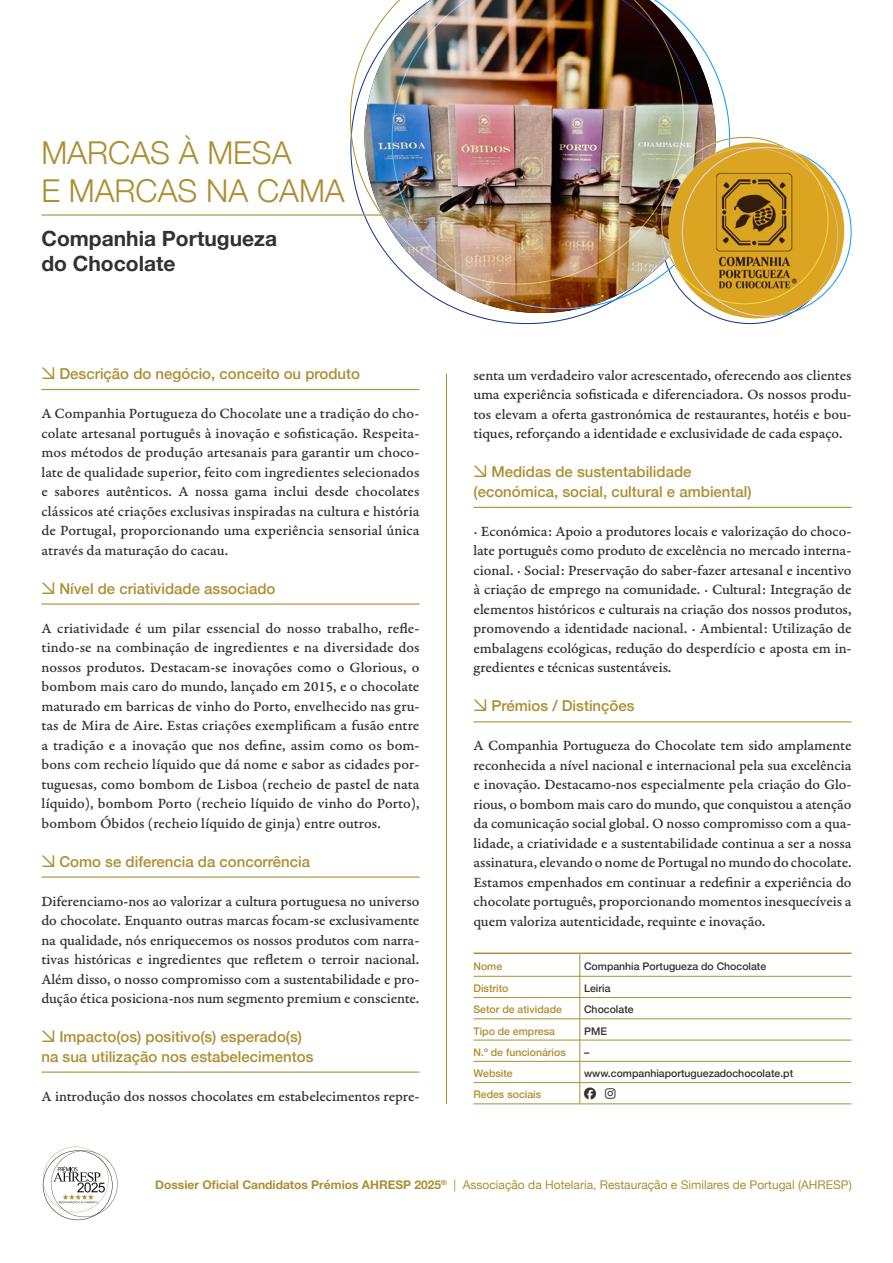
<style>
.page{position:relative;width:893px;height:1263px;background:#fff}
.page>*{position:absolute;margin:0;border:0;box-sizing:border-box;transform-origin:0 0}
.t1{font:300 31.5px/37.8px "Helvetica Neue";color:#ad8e31}
.t2{font:700 21px/25.2px "Helvetica Neue";color:#323232}
.t3{font:15px/19.5px "Garamond Premr Pro Med Capt";letter-spacing:-.005em;color:#323232;text-align:justify}
.t4{font:500 15px/19.5px "Helvetica Neue";color:#ad8e31}
.t5{font:12px "Helvetica Neue";color:#ad8e31}
.t6{font:12px "Font Awesome 6 Brands";color:#323232}
.t7{font:500 10.5px "Helvetica Neue";color:#323232}
.t8{font:500 10.5px "Helvetica Neue";color:#ad8e31}
.s1{font-family:"Cooper Hewitt"}
.s2{font-weight:700}
</style>
<div class="page">
<svg style="left:43px;top:1147px;width:75px;height:73px"></svg>
<hr style="left:473px;top:507px;width:378px;height:1px;background:#ad8e31">
<hr style="left:473px;top:721px;width:378px;height:1px;background:#ad8e31">
<hr style="left:41px;top:389px;width:378px;height:1px;background:#ad8e31">
<hr style="left:41px;top:603px;width:378px;height:2px;background:#ad8e31">
<hr style="left:41px;top:876px;width:378px;height:2px;background:#ad8e31">
<hr style="left:41px;top:1071px;width:378px;height:2px;background:#ad8e31">
<hr style="left:41px;top:214px;width:409px;height:2px;background:#ad8e31">
<svg style="left:455px;top:309px;width:248px;height:15px"></svg>
<svg style="left:350px;top:7px;width:42px;height:254px"></svg>
<img style="left:392px;top:0;width:338px;height:309px">
<img style="left:668px;top:143px;width:176px;height:175px;border-radius:88px">
<hr style="left:446px;top:374px;width:1px;height:730px;background:#ad8e31">
<hr style="left:473px;top:976px;width:107px;height:1px;background:#ad8e31">
<hr style="left:580px;top:976px;width:271px;height:1px;background:#ad8e31">
<hr style="left:473px;top:997px;width:107px;height:1px;background:#ad8e31">
<hr style="left:580px;top:997px;width:271px;height:1px;background:#ad8e31">
<hr style="left:473px;top:1018px;width:107px;height:1px;background:#ad8e31">
<hr style="left:580px;top:1018px;width:271px;height:1px;background:#ad8e31">
<hr style="left:473px;top:1040px;width:107px;height:1px;background:#ad8e31">
<hr style="left:580px;top:1040px;width:271px;height:1px;background:#ad8e31">
<hr style="left:473px;top:1061px;width:107px;height:1px;background:#ad8e31">
<hr style="left:580px;top:1061px;width:271px;height:1px;background:#ad8e31">
<hr style="left:473px;top:1082px;width:107px;height:1px;background:#ad8e31">
<hr style="left:580px;top:1082px;width:271px;height:1px;background:#ad8e31">
<hr style="left:473px;top:1103px;width:107px;height:1px;background:#ad8e31">
<hr style="left:580px;top:1103px;width:271px;height:1px;background:#ad8e31">
<hr style="left:473px;top:952px;width:107px;height:2px;background:#ad8e31">
<hr style="left:580px;top:952px;width:271px;height:2px;background:#ad8e31">
<svg style="left:580px;top:954px;width:16px;height:150px"></svg>
<p class="t1" style="left:41px;top:131px;width:305px">MARCAS À MESA<br>E MARCAS NA CAMA</p>
<p class="t2" style="left:41px;top:226px;width:237px">Companhia Portugueza do Chocolate</p>
<p class="t4" style="left:41px;top:363px;width:320px"><span class="s1">↘</span> Descrição do negócio, conceito ou produto</p>
<p class="t3" style="left:41px;top:404px;width:380px">A Companhia Portugueza do Chocolate une a tradição do cho&shy;colate artesanal português à inovação e sofisticação. Respeita&shy;mos métodos de produção artesanais para garantir um choco&shy;late de qualidade superior, feito com ingredientes selecionados e sabores autênticos. A nossa gama inclui desde chocolates clássicos até criações exclusivas inspiradas na cultura e história de Portugal, proporcionando uma experiência sensorial única através da maturação do cacau.</p>
<p class="t4" style="left:41px;top:577px;width:235px"><span class="s1">↘</span> Nível de criatividade associado</p>
<p class="t3" style="left:41px;top:618px;width:380px">A criatividade é um pilar essencial do nosso trabalho, refle&shy;tindo-se na combinação de ingredientes e na diversidade dos nossos produtos. Destacam-se inovações como o Glorious, o bombom mais caro do mundo, lançado em 2015, e o chocolate maturado em barricas de vinho do Porto, envelhecido nas gru&shy;tas de Mira de Aire. Estas criações exemplificam a fusão entre a tradição e a inovação que nos define, assim como os bom&shy;bons com recheio líquido que dá nome e sabor as cidades por&shy;tuguesas, como bombom de Lisboa (recheio de pastel de nata líquido), bombom Porto (recheio líquido de vinho do Porto), bombom Óbidos (recheio líquido de ginja) entre outros.</p>
<p class="t4" style="left:41px;top:850px;width:270px"><span class="s1">↘</span> Como se diferencia da concorrência</p>
<p class="t3" style="left:41px;top:891px;width:380px">Diferenciamo-nos ao valorizar a cultura portuguesa no universo do chocolate. Enquanto outras marcas focam-se exclusivamente na qualidade, nós enriquecemos os nossos produtos com narra&shy;tivas históricas e ingredientes que refletem o terroir nacional.<br>Além disso, o nosso compromisso com a sustentabilidade e pro&shy;dução ética posiciona-nos num segmento premium e consciente.</p>
<p class="t4" style="left:41px;top:1026px;width:274px"><span class="s1">↘</span> Impacto(os) positivo(s) esperado(s) na sua utilização nos estabelecimentos</p>
<p class="t3" style="left:41px;top:1086px;width:379px">A introdução dos nossos chocolates em estabelecimentos repre-</p>
<p class="t3" style="left:473px;top:366px;width:380px">senta um verdadeiro valor acrescentado, oferecendo aos clientes uma experiência sofisticada e diferenciadora. Os nossos produ&shy;tos elevam a oferta gastronómica de restaurantes, hotéis e bou&shy;tiques, reforçando a identidade e exclusividade de cada espaço.</p>
<p class="t4" style="left:473px;top:461px;width:280px"><span class="s1">↘</span> Medidas de sustentabilidade (económica, social, cultural e ambiental)</p>
<p class="t3" style="left:473px;top:522px;width:380px">· Económica: Apoio a produtores locais e valorização do choco&shy;late português como produto de excelência no mercado interna&shy;cional. · Social: Preservação do saber-fazer artesanal e incentivo à criação de emprego na comunidade. · Cultural: Integração de elementos históricos e culturais na criação dos nossos produtos, promovendo a identidade nacional. · Ambiental: Utilização de embalagens ecológicas, redução do desperdício e aposta em in&shy;gredientes e técnicas sustentáveis.</p>
<p class="t4" style="left:473px;top:695px;width:163px"><span class="s1">↘</span> Prémios / Distinções</p>
<p class="t3" style="left:473px;top:736px;width:380px">A Companhia Portugueza do Chocolate tem sido amplamente reconhecida a nível nacional e internacional pela sua excelência e inovação. Destacamo-nos especialmente pela criação do Glo&shy;rious, o bombom mais caro do mundo, que conquistou a atenção da comunicação social global. O nosso compromisso com a qua&shy;lidade, a criatividade e a sustentabilidade continua a ser a nossa assinatura, elevando o nome de Portugal no mundo do chocolate.</p>
<p class="t3" style="left:473px;top:873px;width:379px">Estamos empenhados em continuar a redefinir a experiência do chocolate português, proporcionando momentos inesquecíveis a quem valoriza autenticidade, requinte e inovação.</p>
<p class="t8" style="left:473px;top:958px;width:30px">Nome</p>
<p class="t7" style="left:584px;top:958px;width:184px">Companhia Portugueza do Chocolate</p>
<p class="t8" style="left:473px;top:980px;width:37px">Distrito</p>
<p class="t7" style="left:584px;top:980px;width:28px">Leiria</p>
<p class="t8" style="left:473px;top:1001px;width:90px">Setor de atividade</p>
<p class="t7" style="left:584px;top:1001px;width:51px">Chocolate</p>
<p class="t8" style="left:473px;top:1022px;width:83px">Tipo de empresa</p>
<p class="t7" style="left:584px;top:1022px;width:24px">PME</p>
<p class="t8" style="left:473px;top:1044px;width:94px">N.º de funcionários</p>
<p class="t7" style="left:584px;top:1044px;width:7px">–</p>
<p class="t8" style="left:473px;top:1065px;width:41px">Website</p>
<p class="t7" style="left:584px;top:1065px;width:211px">www.companhiaportuguezadochocolate.pt</p>
<p class="t8" style="left:473px;top:1086px;width:69px">Redes sociais</p>
<p class="t6" style="left:584px;top:1088px;width:33px">□□ ■▲▼</p>
<p class="t5" style="left:155px;top:1176px;width:698px"><span class="s2">Dossier Oficial Candidatos Prémios AHRESP 2025</span><sup>®</sup> | Associação da Hotelaria, Restauração e Similares de Portugal (AHRESP)</p>
</div>
